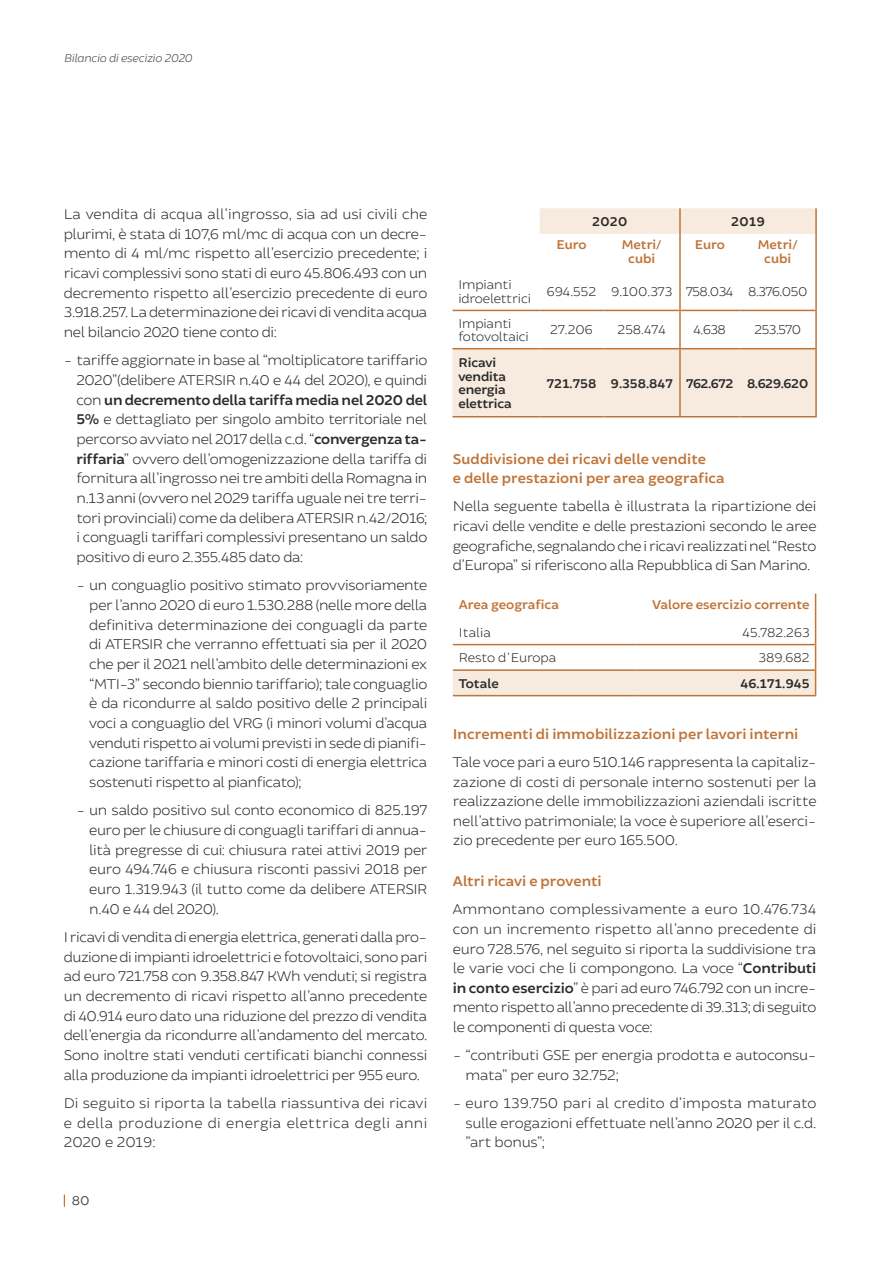
<style>
.page{position:relative;width:893px;height:1263px;background:#fff}
.page>*{position:absolute;margin:0;border:0;box-sizing:border-box;transform-origin:0 0}
.t1{font:300 15px/19.6px "Brocha";letter-spacing:-.02em;color:#2b2b2a;text-align:justify}
.t2{font:600 15px/19.6px "Brocha";letter-spacing:.005em;color:#c07437}
.t3{font:300 13.5px/13.5px "Brocha";letter-spacing:-.01em;color:#2b2b2a}
.t4{font:600 13.5px/13.5px "Brocha";letter-spacing:-.01em;color:#2b2b2a}
.t5{font:600 13.5px/13.5px "Brocha";color:#c07437;text-align:center}
.t6{font:13.5px "Brocha";color:#444443}
.t7{font:italic 300 12px "Brocha";letter-spacing:-.01em;color:#444443}
.s1{font-weight:600}
</style>
<div class="page">
<svg style="left:452px;top:208px;width:363px;height:208px"></svg>
<hr style="left:452px;top:310px;width:88px;height:1px;background:#c07437">
<hr style="left:540px;top:310px;width:63px;height:1px;background:#c07437">
<hr style="left:603px;top:310px;width:77px;height:1px;background:#c07437">
<hr style="left:680px;top:310px;width:59px;height:1px;background:#c07437">
<hr style="left:739px;top:310px;width:78px;height:1px;background:#c07437">
<hr style="left:452px;top:348px;width:88px;height:1px;background:#c07437">
<hr style="left:540px;top:348px;width:63px;height:1px;background:#c07437">
<hr style="left:603px;top:348px;width:77px;height:1px;background:#c07437">
<hr style="left:680px;top:348px;width:59px;height:1px;background:#c07437">
<hr style="left:739px;top:348px;width:78px;height:1px;background:#c07437">
<hr style="left:452px;top:416px;width:88px;height:1px;background:#c07437">
<hr style="left:540px;top:416px;width:63px;height:1px;background:#c07437">
<hr style="left:603px;top:416px;width:77px;height:1px;background:#c07437">
<hr style="left:680px;top:416px;width:59px;height:1px;background:#c07437">
<hr style="left:739px;top:416px;width:78px;height:1px;background:#c07437">
<hr style="left:679px;top:208px;width:2px;height:26px;background:#c07437">
<hr style="left:815px;top:208px;width:2px;height:26px;background:#c07437">
<hr style="left:679px;top:234px;width:2px;height:38px;background:#c07437">
<hr style="left:815px;top:234px;width:2px;height:38px;background:#c07437">
<hr style="left:679px;top:272px;width:2px;height:38px;background:#c07437">
<hr style="left:815px;top:272px;width:2px;height:38px;background:#c07437">
<hr style="left:679px;top:311px;width:2px;height:37px;background:#c07437">
<hr style="left:815px;top:311px;width:2px;height:37px;background:#c07437">
<hr style="left:679px;top:349px;width:2px;height:67px;background:#c07437">
<hr style="left:815px;top:349px;width:2px;height:67px;background:#c07437">
<svg style="left:453px;top:594px;width:363px;height:102px"></svg>
<p class="t7" style="left:64px;top:51px;width:130px">Bilancio di esecizio 2020</p>
<p class="t1" style="left:64px;top:204px;width:365px">La vendita di acqua all’ingrosso, sia ad usi civili che plurimi, è stata di 107,6 ml/mc di acqua con un decre&shy;mento di 4 ml/mc rispetto all’esercizio precedente; i ricavi complessivi sono stati di euro 45.806.493 con un decremento rispetto all’esercizio precedente di euro 3.918.257. La determinazione dei ricavi di vendita acqua nel bilancio 2020 tiene conto di:</p>
<p class="t1" style="left:77px;top:350px;width:352px;text-indent:-13px">- tariffe aggiornate in base al “moltiplicatore tariffario 2020”(delibere ATERSIR n.40 e 44 del 2020), e quindi con <span class="s1">un decremento della tariffa media nel 2020 del 5%</span> e dettagliato per singolo ambito territoriale nel percorso avviato nel 2017 della c.d. “<span class="s1">convergenza ta&shy;riffaria</span>” ovvero dell’omogenizzazione della tariffa di fornitura all’ingrosso nei tre ambiti della Romagna in n.13 anni (ovvero nel 2029 tariffa uguale nei tre terri&shy;tori provinciali) come da delibera ATERSIR n.42/2016; i conguagli tariffari complessivi presentano un saldo positivo di euro 2.355.485 dato da:</p>
<p class="t1" style="left:89px;top:575px;width:340px;text-indent:-13px">- un conguaglio positivo stimato provvisoriamente per l’anno 2020 di euro 1.530.288 (nelle more della definitiva determinazione dei conguagli da parte di ATERSIR che verranno effettuati sia per il 2020 che per il 2021 nell’ambito delle determinazioni ex “MTI-3” secondo biennio tariffario); tale conguaglio è da ricondurre al saldo positivo delle 2 principali voci a conguaglio del VRG (i minori volumi d’acqua venduti rispetto ai volumi previsti in sede di pianifi&shy;cazione tariffaria e minori costi di energia elettrica sostenuti rispetto al pianficato);</p>
<p class="t1" style="left:89px;top:800px;width:340px;text-indent:-13px">- un saldo positivo sul conto economico di 825.197 euro per le chiusure di conguagli tariffari di annua&shy;lità pregresse di cui: chiusura ratei attivi 2019 per euro 494.746 e chiusura risconti passivi 2018 per euro 1.319.943 (il tutto come da delibere ATERSIR n.40 e 44 del 2020).</p>
<p class="t1" style="left:64px;top:927px;width:365px">I ricavi di vendita di energia elettrica, generati dalla pro&shy;duzione di impianti idroelettrici e fotovoltaici, sono pari ad euro 721.758 con 9.358.847 KWh venduti; si registra un decremento di ricavi rispetto all’anno precedente di 40.914 euro dato una riduzione del prezzo di vendita dell’energia da ricondurre all’andamento del mercato.<br>Sono inoltre stati venduti certificati bianchi connessi alla produzione da impianti idroelettrici per 955 euro.</p>
<p class="t1" style="left:64px;top:1093px;width:365px">Di seguito si riporta la tabella riassuntiva dei ricavi e della produzione di energia elettrica degli anni 2020 e 2019:</p>
<p class="t6" style="left:72px;top:1193px;width:19px">80</p>
<p class="t4" style="left:592px;top:215px;width:37px">2020</p>
<p class="t4" style="left:731px;top:215px;width:35px">2019</p>
<p class="t5" style="left:557px;top:238px;width:32px">Euro</p>
<p class="t5" style="left:622px;top:238px;width:41px">Metri/ cubi</p>
<p class="t5" style="left:695px;top:238px;width:32px">Euro</p>
<p class="t5" style="left:758px;top:238px;width:41px">Metri/ cubi</p>
<p class="t3" style="left:458px;top:278px;width:74px">Impianti idroelettrici</p>
<p class="t3" style="left:547px;top:285px;width:262px">694.552 9.100.373 758.034 8.376.050</p>
<p class="t3" style="left:458px;top:316px;width:72px">Impianti fotovoltaici</p>
<p class="t3" style="left:550px;top:323px;width:44px">27.206</p>
<p class="t3" style="left:618px;top:323px;width:50px">258.474</p>
<p class="t3" style="left:693px;top:323px;width:34px">4.638</p>
<p class="t3" style="left:754px;top:323px;width:48px">253.570</p>
<p class="t4" style="left:458px;top:356px;width:55px">Ricavi vendita energia elettrica</p>
<p class="t4" style="left:547px;top:377px;width:263px">721.758 9.358.847 762.672 8.629.620</p>
<p class="t2" style="left:453px;top:449px;width:273px">Suddivisione dei ricavi delle vendite<br>e delle prestazioni per area geografica</p>
<p class="t1" style="left:453px;top:496px;width:365px">Nella seguente tabella è illustrata la ripartizione dei ricavi delle vendite e delle prestazioni secondo le aree geografiche, segnalando che i ricavi realizzati nel “Resto d’Europa” si riferiscono alla Repubblica di San Marino.</p>
<p class="t5" style="left:459px;top:598px;width:102px">Area geografica</p>
<p class="t5" style="left:652px;top:598px;width:159px">Valore esercizio corrente</p>
<p class="t3" style="left:459px;top:625px;width:34px">Italia</p>
<p class="t3" style="left:743px;top:625px;width:68px">45.782.263</p>
<p class="t3" style="left:459px;top:651px;width:99px">Resto d'Europa</p>
<p class="t3" style="left:759px;top:651px;width:52px">389.682</p>
<p class="t4" style="left:459px;top:677px;width:42px">Totale</p>
<p class="t4" style="left:740px;top:677px;width:71px">46.171.945</p>
<p class="t2" style="left:453px;top:724px;width:347px">Incrementi di immobilizzazioni per lavori interni</p>
<p class="t1" style="left:453px;top:752px;width:365px">Tale voce pari a euro 510.146 rappresenta la capitaliz&shy;zazione di costi di personale interno sostenuti per la realizzazione delle immobilizzazioni aziendali iscritte nell’attivo patrimoniale; la voce è superiore all’eserci&shy;zio precedente per euro 165.500.</p>
<p class="t2" style="left:453px;top:872px;width:150px">Altri ricavi e proventi</p>
<p class="t1" style="left:453px;top:899px;width:365px">Ammontano complessivamente a euro 10.476.734 con un incremento rispetto all’anno precedente di euro 728.576, nel seguito si riporta la suddivisione tra le varie voci che li compongono. La voce “<span class="s1">Contributi in conto esercizio</span>” è pari ad euro 746.792 con un incre&shy;mento rispetto all’anno precedente di 39.313; di seguito le componenti di questa voce:</p>
<p class="t1" style="left:466px;top:1045px;width:352px;text-indent:-13px">- “contributi GSE per energia prodotta e autoconsu&shy;mata” per euro 32.752;</p>
<p class="t1" style="left:466px;top:1093px;width:352px;text-indent:-13px">- euro 139.750 pari al credito d’imposta maturato sulle erogazioni effettuate nell’anno 2020 per il c.d. ”art bonus”;</p>
</div>
